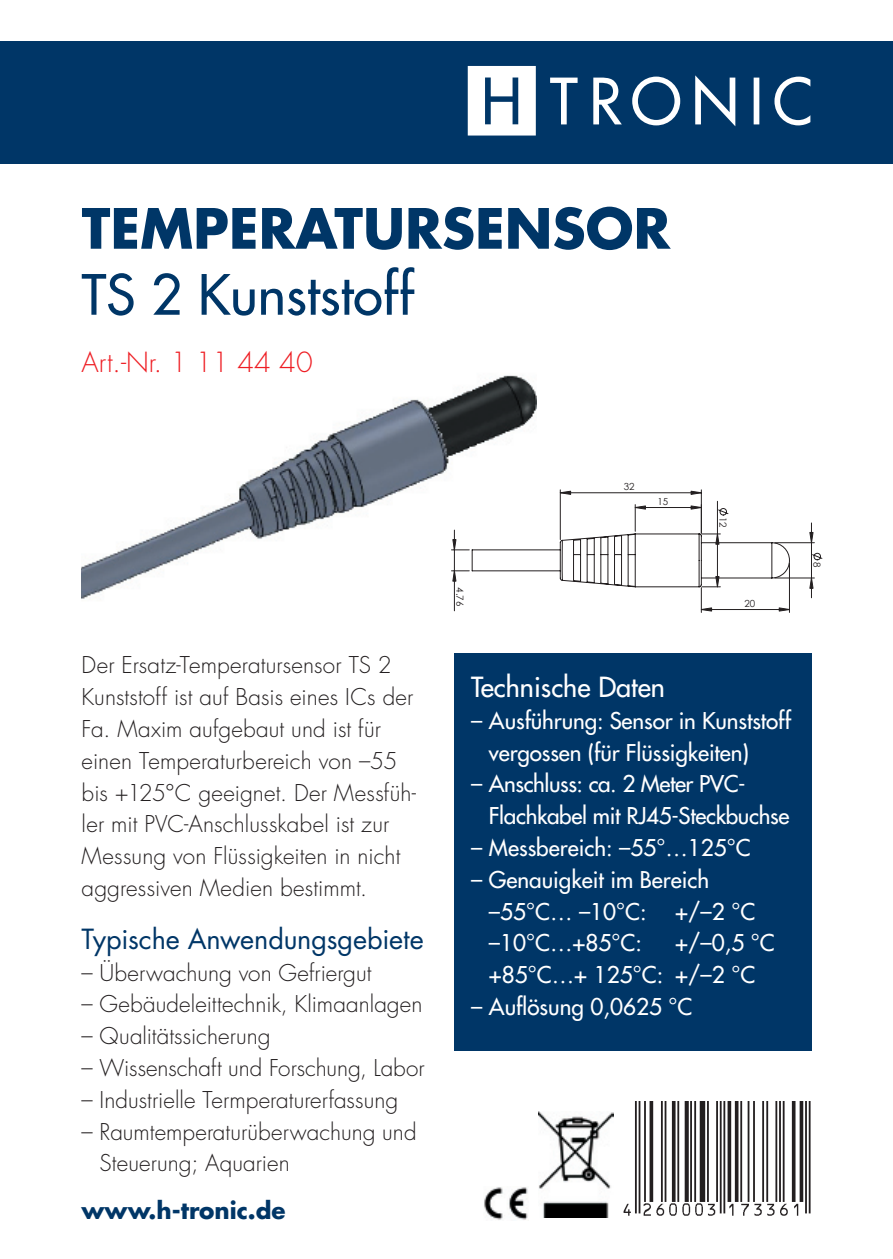
<style>
.page{position:relative;width:893px;height:1259px;background:#fff}
.page>*{position:absolute;margin:0;border:0;box-sizing:border-box;transform-origin:0 0}
.t1{font:700 54px "Futura Std";color:#003667}
.t2{font:500 54px "Futura Std";color:#003667}
.t3{font:27px "Futura Std";letter-spacing:-.005em;color:#003667}
.t4{font:300 27px "Futura Std";color:#ee1d23}
.t5{font:500 27px "Futura Std";color:#fff}
.t6{font:700 23.1px "Futura Std";color:#003667}
.t7{font:300 22.5px/31.8px "Futura Std";letter-spacing:.005em;color:#231f20}
.t8{font:500 22.5px/31.8px "Futura Std";letter-spacing:-.005em;color:#fff}
.t9{font:9.9px "Century Gothic";color:#231f20}
</style>
<div class="page">
<img style="left:82px;top:375px;width:454px;height:224px">
<div style="left:0;top:41px;width:893px;height:123px;background:#003667"></div>
<svg style="left:468px;top:66px;width:68px;height:69px;background:#dae2e9"></svg>
<svg style="left:550px;top:75px;width:260px;height:51px"></svg>
<img style="left:623px;top:1101px;width:188px;height:115px">
<div style="left:454px;top:653px;width:357px;height:397px;background:#003667"></div>
<img style="left:539px;top:1111px;width:75px;height:107px">
<img style="left:484px;top:1187px;width:44px;height:33px">
<svg style="left:451px;top:489px;width:371px;height:123px"></svg>
<h1 class="t1" style="left:82px;top:192px;width:590px">TEMPERATURSENSOR</h1>
<h1 class="t2" style="left:82px;top:261px;width:333px">TS 2 Kunststoff</h1>
<p class="t4" style="left:82px;top:345px;width:233px">Art.-Nr. 1 11 44 40</p>
<p class="t7" style="left:82px;top:650px;width:336px">Der Ersatz-Temperatursensor TS 2<br>Kunststoff ist auf Basis eines ICs der Fa. Maxim aufgebaut und ist für einen Temperaturbereich von –55 bis +125°C geeignet. Der Messfüh&shy;ler mit PVC-Anschlusskabel ist zur Messung von Flüssigkeiten in nicht aggressiven Medien bestimmt.</p>
<p class="t3" style="left:82px;top:921px;width:344px">Typische Anwendungsgebiete</p>
<p class="t7" style="left:82px;top:957px;width:291px">– Überwachung von Gefriergut</p>
<p class="t7" style="left:82px;top:989px;width:342px">– Gebäudeleittechnik, Klimaanlagen</p>
<p class="t7" style="left:82px;top:1020px;width:190px">– Qualitätssicherung</p>
<p class="t7" style="left:82px;top:1052px;width:344px">– Wissenschaft und Forschung, Labor</p>
<p class="t7" style="left:82px;top:1084px;width:318px">– Industrielle Termperaturerfassung</p>
<p class="t7" style="left:100px;top:1116px;width:319px;text-indent:-18px">– Raumtemperaturüberwachung und<br>Steuerung; Aquarien</p>
<p class="t6" style="left:82px;top:1194px;width:205px">www.h-tronic.de</p>
<p class="t9" style="left:467px;top:587px;width:20px;rotate:90deg">4.76</p>
<p class="t9" style="left:624px;top:480px;width:12px">32</p>
<p class="t9" style="left:657px;top:495px;width:12px">15</p>
<p class="t9" style="left:730px;top:517px;width:12px;rotate:90deg">12</p>
<p class="t9" style="left:744px;top:597px;width:12px">20</p>
<p class="t9" style="left:824px;top:562px;width:7px;rotate:90deg">8</p>
<p class="t5" style="left:471px;top:670px;width:195px">Technische Daten</p>
<p class="t8" style="left:489px;top:704px;width:303px;text-indent:-18px">– Ausführung: Sensor in Kunststoff vergossen (für Flüssigkeiten)</p>
<p class="t8" style="left:489px;top:768px;width:302px;text-indent:-18px">– Anschluss: ca. 2 Meter PVC-<br>Flachkabel mit RJ45-Steckbuchse</p>
<p class="t8" style="left:471px;top:832px;width:281px">– Messbereich: –55°…125°C</p>
<p class="t8" style="left:489px;top:863px;width:222px;text-indent:-18px">– Genauigkeit im Bereich –55°C… –10°C:</p>
<p class="t8" style="left:675px;top:895px;width:82px">+/–2 °C</p>
<p class="t8" style="left:489px;top:927px;width:287px;text-indent:186px">+/–0,5 °C +85°C…+ 125°C: +/–2 °C</p>
<p class="t8" style="left:471px;top:991px;width:223px">– Auflösung 0,0625 °C</p>
<p class="t8" style="left:489px;top:927px;width:155px">–10°C…+85°C:</p>
</div>
